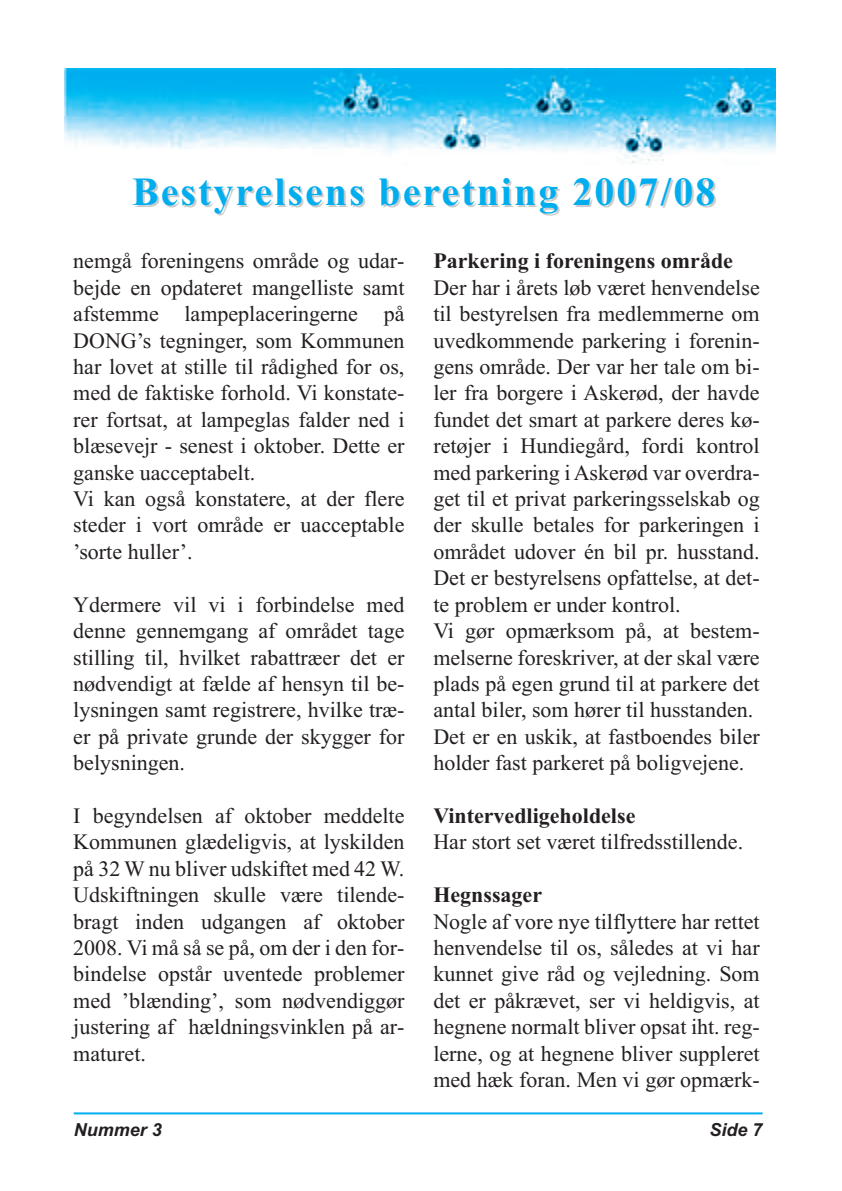
<style>
.page{position:relative;width:842px;height:1191px;background:#fff}
.page>*{position:absolute;margin:0;border:0;box-sizing:border-box;transform-origin:0 0}
.t1{font:700 40px "Times New Roman";letter-spacing:.05em;color:#00aeef}
.t2{font:22px/26.4px "Times New Roman";color:#231f20;text-align:justify}
.t3{font:700 22px "Times New Roman";color:#231f20}
.t4{font:italic 700 18px "Arial";color:#231f20}
</style>
<div class="page">
<hr style="left:74px;top:1112px;width:689px;height:2px;background:#00aeef">
<img style="left:64px;top:68px;width:711px;height:96px">
<h1 class="t1" style="left:132px;top:167px;width:585px">Bestyrelsens beretning 2007/08</h1>
<p class="t2" style="left:73px;top:247px;width:333px;text-align:left">nemgå foreningens område og udar&shy;bejde en opdateret mangelliste samt afstemme lampeplaceringerne på DONG’s tegninger, som Kommunen har lovet at stille til rådighed for os, med de faktiske forhold. Vi konstate&shy;rer fortsat, at lampeglas falder ned i blæsevejr - senest i oktober. Dette er ganske uacceptabelt.<br>Vi kan også konstatere, at der flere steder i vort område er uacceptable ’sorte huller’.</p>
<p class="t2" style="left:73px;top:591px;width:333px">Ydermere vil vi i forbindelse med denne gennemgang af området tage stilling til, hvilket rabattræer det er nødvendigt at fælde af hensyn til be&shy;lysningen samt registrere, hvilke træ&shy;er på private grunde der skygger for belysningen.</p>
<p class="t2" style="left:73px;top:802px;width:333px">I begyndelsen af oktober meddelte Kommunen glædeligvis, at lyskilden på 32 W nu bliver udskiftet med 42 W.<br>Udskiftningen skulle være tilende&shy;bragt inden udgangen af oktober 2008. Vi må så se på, om der i den for&shy;bindelse opstår uventede problemer med ’blænding’, som nødvendiggør justering af hældningsvinklen på ar&shy;maturet.</p>
<p class="t3" style="left:433px;top:248px;width:301px">Parkering i foreningens område</p>
<p class="t2" style="left:433px;top:274px;width:328px;text-align:left">Der har i årets løb været henvendelse til bestyrelsen fra medlemmerne om uvedkommende parkering i forenin&shy;gens område. Der var her tale om bi&shy;ler fra borgere i Askerød, der havde fundet det smart at parkere deres kø&shy;retøjer i Hundiegård, fordi kontrol med parkering i Askerød var overdra&shy;get til et privat parkeringsselskab og der skulle betales for parkeringen i området udover én bil pr. husstand.<br>Det er bestyrelsens opfattelse, at det&shy;te problem er under kontrol.<br>Vi gør opmærksom på, at bestem&shy;melserne foreskriver, at der skal være plads på egen grund til at parkere det antal biler, som hører til husstanden.<br>Det er en uskik, at fastboendes biler holder fast parkeret på boligvejene.</p>
<p class="t3" style="left:433px;top:802px;width:204px">Vintervedligeholdelse</p>
<p class="t2" style="left:433px;top:828px;width:311px">Har stort set været tilfredsstillende.</p>
<p class="t3" style="left:433px;top:881px;width:110px">Hegnssager</p>
<p class="t2" style="left:433px;top:907px;width:328px">Nogle af vore nye tilflyttere har rettet henvendelse til os, således at vi har kunnet give råd og vejledning. Som det er påkrævet, ser vi heldigvis, at hegnene normalt bliver opsat iht. reg&shy;lerne, og at hegnene bliver suppleret med hæk foran. Men vi gør opmærk-</p>
<p class="t4" style="left:74px;top:1119px;width:90px">Nummer 3</p>
<p class="t4" style="left:709px;top:1119px;width:55px">Side 7</p>
</div>
